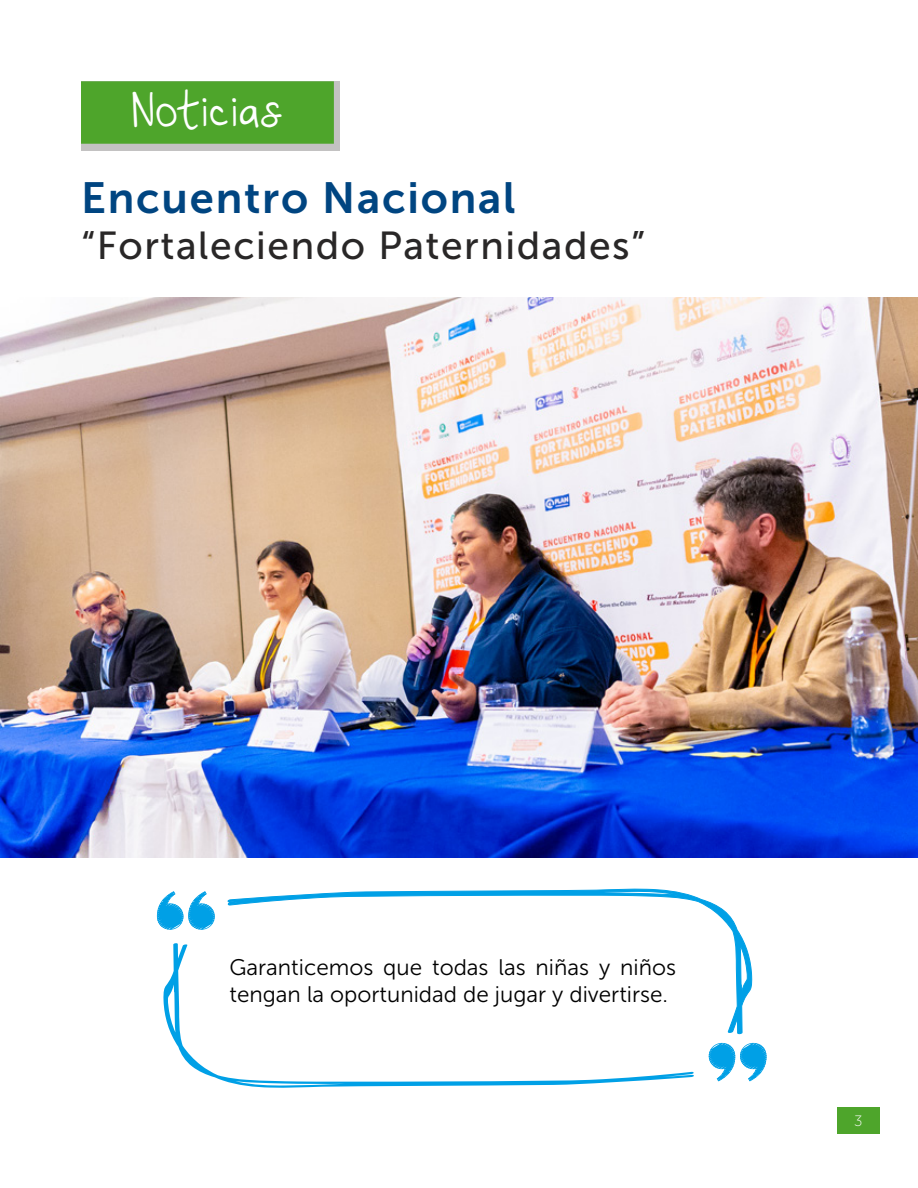
<style>
.page{position:relative;width:918px;height:1188px;background:#fff}
.page>*{position:absolute;margin:0;border:0;box-sizing:border-box;transform-origin:0 0}
.t1{font:43.5px "Museo Sans 700";letter-spacing:.04em;color:#004581}
.t2{font:43.5px "Beautiful Every Time";letter-spacing:.04em;color:#fff}
.t3{font:39px "Museo Sans 500";letter-spacing:.04em;color:#292727}
.t4{font:22.5px/27px "Museo Sans 300";color:#000}
.t5{font:15px "Museo Sans 100";color:#fff}
</style>
<div class="page">
<div style="left:837px;top:1107px;width:43px;height:27px;background:#4ea52b"></div>
<div style="left:81px;top:81px;width:258px;height:69px;background:#c3c2c2"></div>
<div style="left:81px;top:81px;width:253px;height:63px;background:#4ea52b;border:2px solid #4ea52b"></div>
<img style="left:0;top:297px;width:918px;height:561px">
<svg style="left:157px;top:891px;width:58px;height:39px"></svg>
<svg style="left:753px;top:1043px;width:14px;height:37px"></svg>
<svg style="left:163px;top:943px;width:64px;height:139px"></svg>
<svg style="left:227px;top:888px;width:526px;height:200px"></svg>
<h1 class="t2" style="left:132px;top:85px;width:150px">Noticias</h1>
<h1 class="t1" style="left:81px;top:173px;width:436px">Encuentro Nacional</h1>
<h2 class="t3" style="left:81px;top:225px;width:566px">“Fortaleciendo Paternidades”</h2>
<p class="t4" style="left:230px;top:954px;width:448px">Garanticemos que todas las niñas y niños tengan la oportunidad de jugar y divertirse.</p>
<p class="t5" style="left:854px;top:1113px;width:10px">3</p>
</div>
